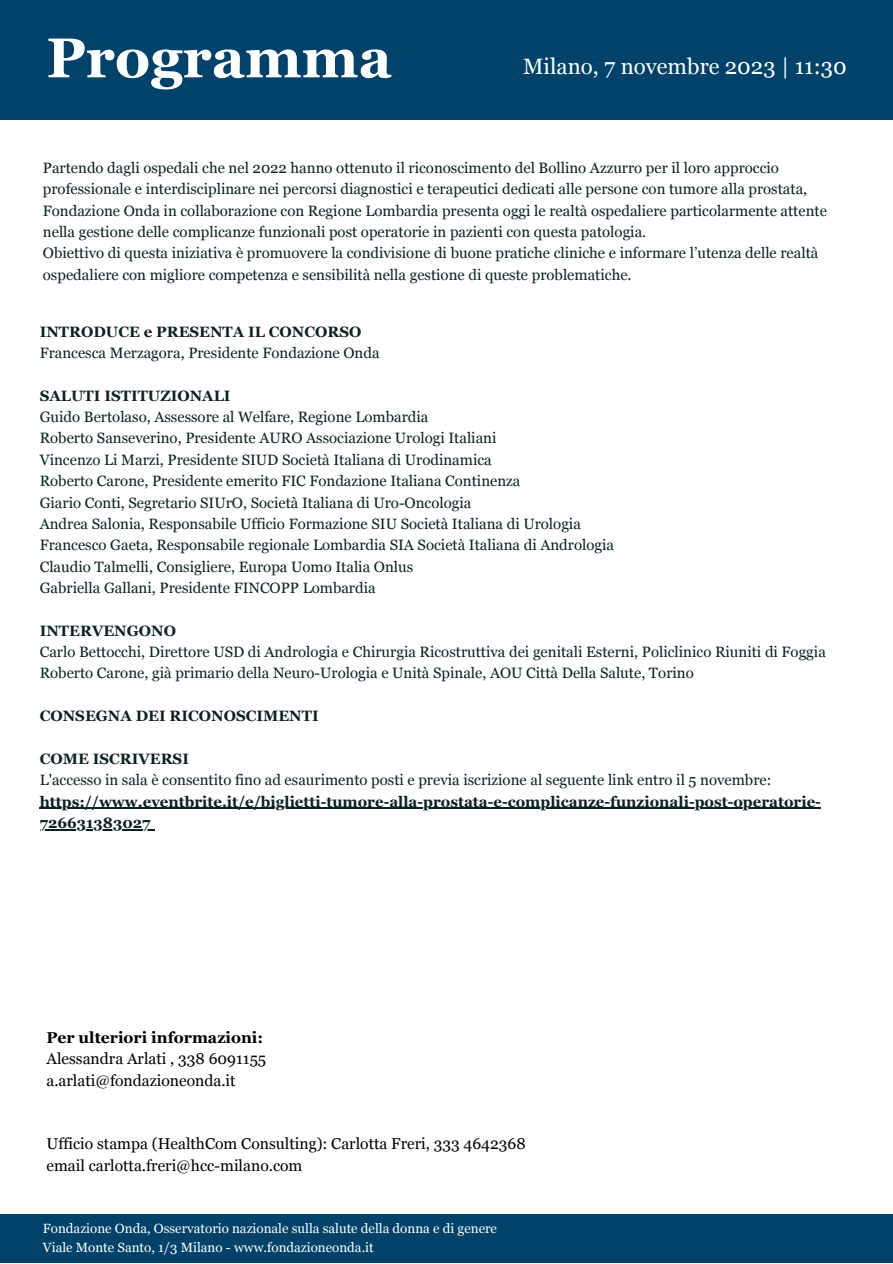
<style>
.page{position:relative;width:893px;height:1264px;background:#fff}
.page>*{position:absolute;margin:0;border:0;box-sizing:border-box;transform-origin:0 0}
.t1{font:700 55.95px "Georgia";color:#fff}
.t2{font:22.2px "Georgia";color:#fff}
.t3{font:15.75px "Georgia";color:#000}
.t4{font:700 15.75px "Georgia";color:#000}
.t5{font:15px/21.3px "Georgia";color:#0d2022}
.t6{font:700 15px/21.3px "Georgia";color:#0d2022}
.t7{font:13.35px "Georgia";color:#fff}
</style>
<div class="page">
<div style="left:0;top:0;width:892px;height:119px;background:#01426a"></div>
<div style="left:0;top:1214px;width:892px;height:48px;background:#01426a"></div>
<hr style="left:40px;top:807px;width:780px;height:2px;background:#0d2022">
<hr style="left:40px;top:829px;width:111px;height:1px;background:#0d2022">
<p class="t1" style="left:46px;top:26px;width:347px">Programma</p>
<p class="t2" style="left:523px;top:53px;width:325px">Milano, 7 novembre 2023 | 11:30</p>
<p class="t5" style="left:43px;top:157px;width:785px">Partendo dagli ospedali che nel 2022 hanno ottenuto il riconoscimento del Bollino Azzurro per il loro approccio professionale e interdisciplinare nei percorsi diagnostici e terapeutici dedicati alle persone con tumore alla prostata, Fondazione Onda in collaborazione con Regione Lombardia presenta oggi le realtà ospedaliere particolarmente attente nella gestione delle complicanze funzionali post operatorie in pazienti con questa patologia.</p>
<p class="t5" style="left:43px;top:242px;width:777px">Obiettivo di questa iniziativa è promuovere la condivisione di buone pratiche cliniche e informare l’utenza delle realtà ospedaliere con migliore competenza e sensibilità nella gestione di queste problematiche.</p>
<p class="t6" style="left:40px;top:321px;width:323px">INTRODUCE e PRESENTA IL CONCORSO</p>
<p class="t5" style="left:40px;top:342px;width:341px">Francesca Merzagora, Presidente Fondazione Onda</p>
<p class="t6" style="left:40px;top:385px;width:192px">SALUTI ISTITUZIONALI</p>
<p class="t5" style="left:40px;top:406px;width:390px">Guido Bertolaso, Assessore al Welfare, Regione Lombardia</p>
<p class="t5" style="left:40px;top:427px;width:458px">Roberto Sanseverino, Presidente AURO Associazione Urologi Italiani</p>
<p class="t5" style="left:40px;top:449px;width:453px">Vincenzo Li Marzi, Presidente SIUD Società Italiana di Urodinamica</p>
<p class="t5" style="left:40px;top:470px;width:482px">Roberto Carone, Presidente emerito FIC Fondazione Italiana Continenza</p>
<p class="t5" style="left:40px;top:491px;width:433px">Giario Conti, Segretario SIUrO, Società Italiana di Uro-Oncologia</p>
<p class="t5" style="left:40px;top:513px;width:542px">Andrea Salonia, Responsabile Ufficio Formazione SIU Società Italiana di Urologia</p>
<p class="t5" style="left:40px;top:534px;width:575px">Francesco Gaeta, Responsabile regionale Lombardia SIA Società Italiana di Andrologia</p>
<p class="t5" style="left:40px;top:555px;width:375px">Claudio Talmelli, Consigliere, Europa Uomo Italia Onlus</p>
<p class="t5" style="left:40px;top:577px;width:337px">Gabriella Gallani, Presidente FINCOPP Lombardia</p>
<p class="t6" style="left:40px;top:620px;width:138px">INTERVENGONO</p>
<p class="t5" style="left:40px;top:641px;width:787px">Carlo Bettocchi, Direttore USD di Andrologia e Chirurgia Ricostruttiva dei genitali Esterni, Policlinico Riuniti di Foggia</p>
<p class="t5" style="left:40px;top:662px;width:655px">Roberto Carone, già primario della Neuro-Urologia e Unità Spinale, AOU Città Della Salute, Torino</p>
<p class="t6" style="left:40px;top:705px;width:280px">CONSEGNA DEI RICONOSCIMENTI</p>
<p class="t6" style="left:40px;top:748px;width:151px">COME ISCRIVERSI</p>
<p class="t5" style="left:40px;top:769px;width:733px">L'accesso in sala è consentito fino ad esaurimento posti e previa iscrizione al seguente link entro il 5 novembre:</p>
<p class="t6" style="left:40px;top:790px;width:782px">https://www.eventbrite.it/e/biglietti-tumore-alla-prostata-e-complicanze-funzionali-post-operatorie-<br>726631383027</p>
<p class="t4" style="left:46px;top:1028px;width:218px">Per ulteriori informazioni:</p>
<p class="t3" style="left:46px;top:1050px;width:221px">Alessandra Arlati , 338 6091155</p>
<p class="t3" style="left:46px;top:1071px;width:191px">a.arlati@fondazioneonda.it</p>
<p class="t3" style="left:46px;top:1134px;width:481px">Ufficio stampa (HealthCom Consulting): Carlotta Freri, 333 4642368</p>
<p class="t3" style="left:46px;top:1156px;width:257px">email carlotta.freri@hcc-milano.com</p>
<p class="t7" style="left:43px;top:1220px;width:455px">Fondazione Onda, Osservatorio nazionale sulla salute della donna e di genere</p>
<p class="t7" style="left:43px;top:1239px;width:332px">Viale Monte Santo, 1/3 Milano - www.fondazioneonda.it</p>
</div>
